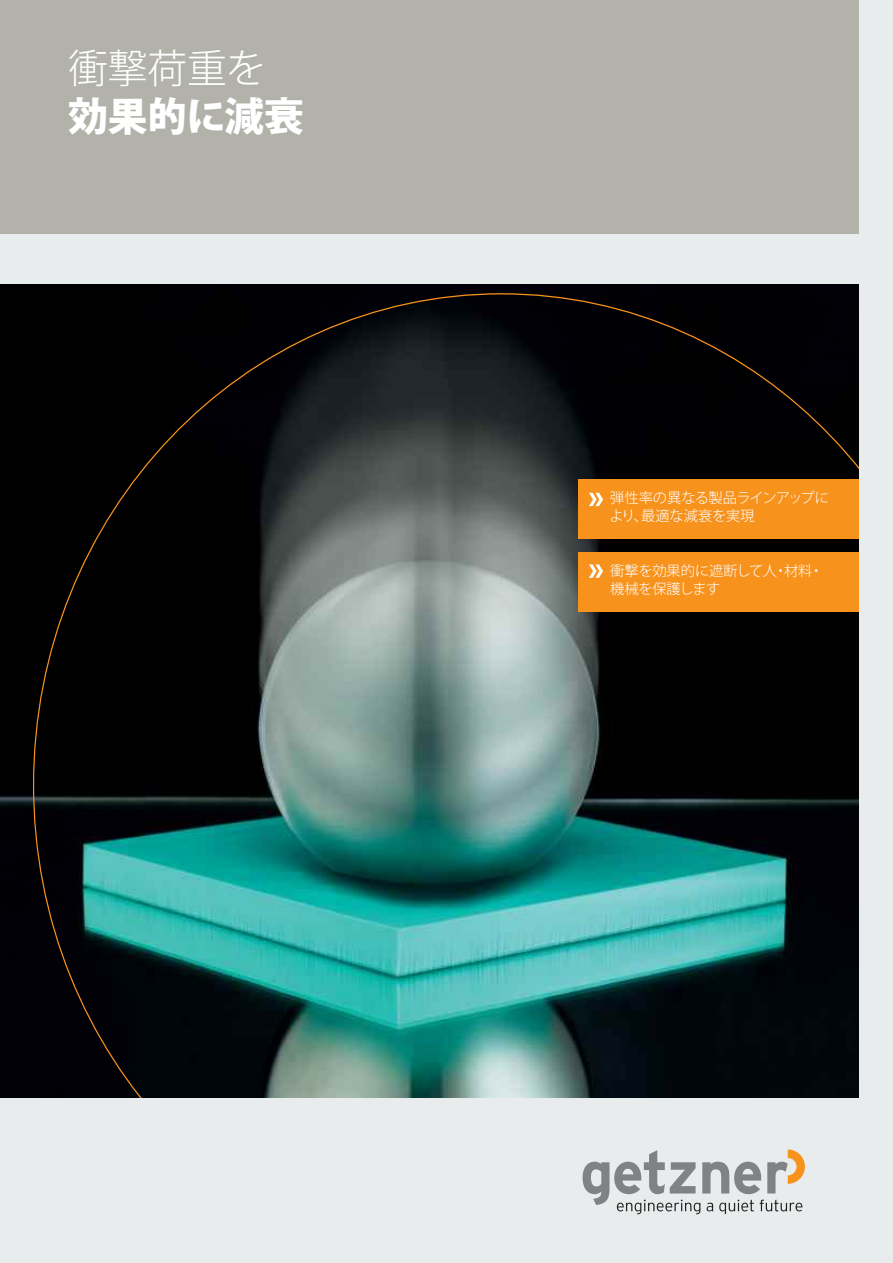
<style>
.page{position:relative;width:893px;height:1263px;background:#e9eced}
.page>*{position:absolute;margin:0;border:0;box-sizing:border-box;transform-origin:0 0}
.t1{font:800 39.75px "Koz Go Pro";color:#fff}
.t2{font:300 39.75px "Koz Go Pro";color:#fff}
.t3{font:300 14.25px/18px "Koz Go Pro";letter-spacing:-.015em;color:#fff}
</style>
<div class="page">
<div style="left:0;top:0;width:859px;height:234px;background:#b2b2aa"></div>
<div style="left:13px;top:285px;width:846px;height:813px;background:#000005"></div>
<img style="left:33px;top:293px;width:826px;height:805px">
<svg style="left:583px;top:1149px;width:222px;height:65px"></svg>
<div style="left:578px;top:552px;width:281px;height:60px;background:#f7931d"></div>
<svg style="left:589px;top:564px;width:14px;height:14px"></svg>
<div style="left:578px;top:479px;width:281px;height:60px;background:#f7931d"></div>
<svg style="left:589px;top:493px;width:14px;height:13px"></svg>
<div style="left:0;top:285px;width:13px;height:813px;background:#000"></div>
<h1 class="t2" style="left:68px;top:42px;width:199px">衝撃荷重を</h1>
<h1 class="t1" style="left:68px;top:90px;width:237px">効果的に減衰</h1>
<p class="t3" style="left:609px;top:489px;width:221px">弾性率の異なる製品ラインアップにより、最適な減衰を実現</p>
<p class="t3" style="left:610px;top:562px;width:215px">衝撃を効果的に遮断して人・材料・機械を保護します</p>
</div>
